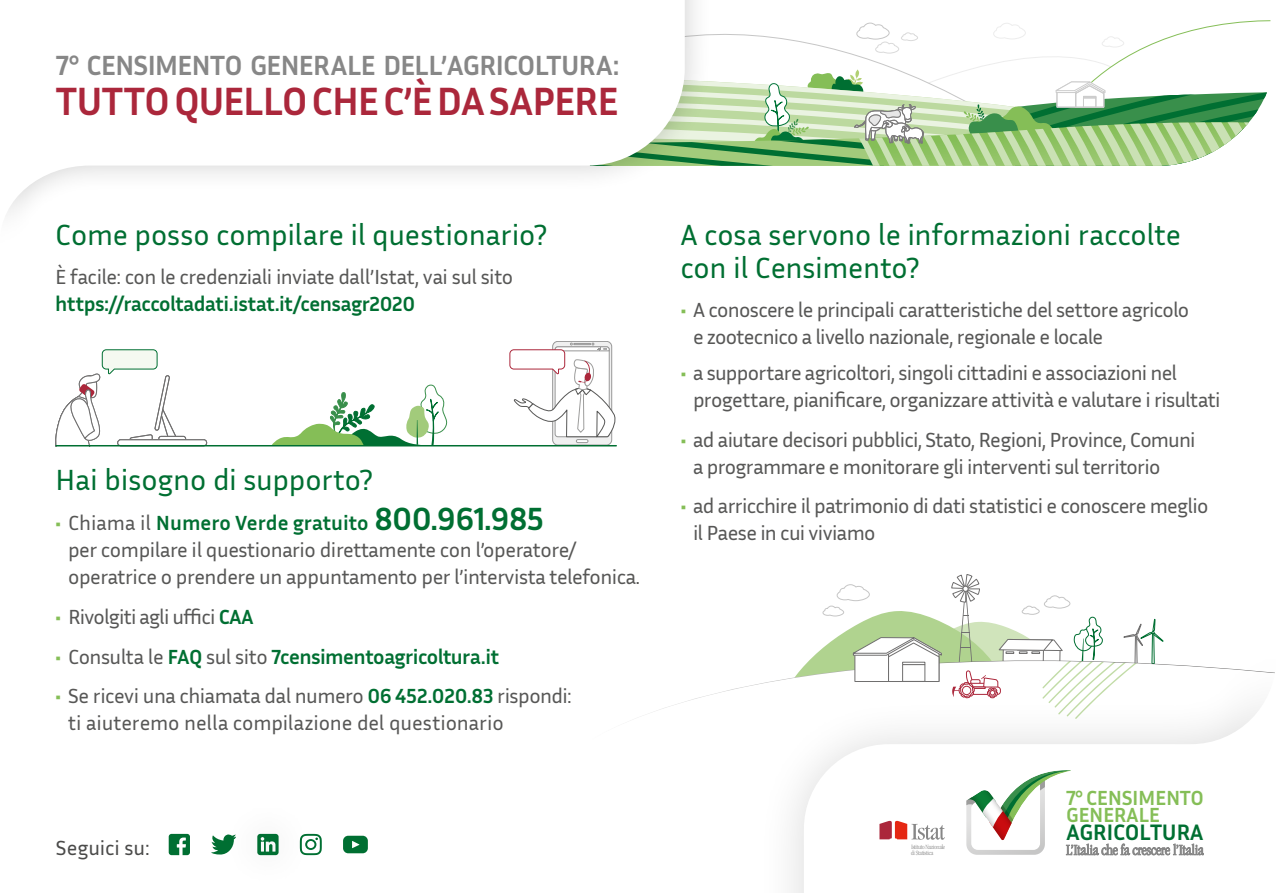
<style>
.page{position:relative;width:1276px;height:893px;background:#fff}
.page>*{position:absolute;margin:0;border:0;box-sizing:border-box;transform-origin:0 0}
.t1{font:700 40.5px "Inria Sans";letter-spacing:-.035em;color:#ab273b}
.t2{font:30px/33px "Inria Sans";letter-spacing:-.005em;color:#006f32}
.t3{font:700 28.5px "Inria Sans";letter-spacing:-.035em;color:#878787}
.t4{font:700 22.95px "Inria Sans";letter-spacing:-.02em;color:#006f32}
.t5{font:21px/27px "Inria Sans";letter-spacing:-.025em;color:#575756}
.t6{font:700 21px "Inria Sans";letter-spacing:-.02em;color:#006f32}
.t7{font:700 21px/17.1px "Inria Sans";letter-spacing:-.02em;color:#85be57}
.t8{font:21px "Inria Sans";color:#4a4a49}
.t9{font:300 condensed 6.75px/6.1px "ITC Garamond Std";letter-spacing:-.035em;color:#878787}
.s1{font-weight:700;font-size:25.5px;color:#85be57}
.s2{font-weight:700;color:#006f32}
.s3{font-weight:700;font-size:33px;color:#006f32}
.s4{font-size:25.5px;color:#85be57}
.s5{font-weight:400;color:#575756}
</style>
<div class="page">
<svg style="left:804px;top:574px;width:471px;height:282px"></svg>
<svg style="left:257px;top:834px;width:22px;height:21px"></svg>
<svg style="left:169px;top:834px;width:21px;height:21px"></svg>
<svg style="left:211px;top:834px;width:25px;height:20px"></svg>
<svg style="left:300px;top:834px;width:22px;height:21px"></svg>
<svg style="left:343px;top:836px;width:25px;height:17px"></svg>
<svg style="left:879px;top:821px;width:65px;height:19px"></svg>
<svg style="left:966px;top:770px;width:237px;height:85px"></svg>
<svg style="left:713px;top:20px;width:557px;height:146px"></svg>
<div style="left:0;top:0;width:713px;height:296px;background:#000;opacity:.2"></div>
<svg style="left:0;top:0;width:685px;height:296px"></svg>
<div style="left:552px;top:341px;width:60px;height:104px;border:1px solid #989898;border-radius:5px"></div>
<svg style="left:509px;top:343px;width:107px;height:100px"></svg>
<svg style="left:272px;top:384px;width:176px;height:61px"></svg>
<div style="left:117px;top:439px;width:90px;height:7px;border:1px solid #706f6f;border-radius:3px"></div>
<svg style="left:55px;top:349px;width:131px;height:97px"></svg>
<hr style="left:56px;top:445px;width:560px;height:1px;background:#006f32">
<h3 class="t3" style="left:56px;top:47px;width:565px">7° CENSIMENTO GENERALE DELL’AGRICOLTURA:</h3>
<h1 class="t1" style="left:56px;top:76px;width:565px">TUTTO QUELLO CHE C’È DA SAPERE</h1>
<h2 class="t2" style="left:55px;top:217px;width:493px">Come posso compilare il questionario?</h2>
<p class="t5" style="left:55px;top:263px;width:459px">È facile: con le credenziali inviate dall’Istat, vai sul sito</p>
<p class="t6" style="left:55px;top:291px;width:361px">https://raccoltadati.istat.it/censagr2020</p>
<h2 class="t2" style="left:55px;top:463px;width:319px">Hai bisogno di supporto?</h2>
<p class="t5" style="left:68px;top:509px;width:573px;text-indent:-13px"><span class="s1">•</span> Chiama il <span class="s2">Numero Verde gratuito</span> <span class="s3">800.961.985<br></span>per compilare il questionario direttamente con l’operatore/ operatrice o prendere un appuntamento per l’intervista telefonica.</p>
<p class="t5" style="left:55px;top:602px;width:200px"><span class="s1">•</span> Rivolgiti agli uffici <span class="s2">CAA</span></p>
<p class="t6" style="left:55px;top:643px;width:445px"><span class="s4">•</span> <span class="s5">Consulta le</span> FAQ <span class="s5">sul sito</span> 7censimentoagricoltura.it</p>
<p class="t5" style="left:68px;top:682px;width:505px;text-indent:-13px"><span class="s1">•</span> Se ricevi una chiamata dal numero <span class="s2">06 452.020.83</span> rispondi: ti aiuteremo nella compilazione del questionario</p>
<h2 class="t2" style="left:680px;top:217px;width:502px">A cosa servono le informazioni raccolte con il Censimento?</h2>
<p class="t5" style="left:693px;top:296px;width:498px;text-indent:-13px"><span class="s1">•</span> A conoscere le principali caratteristiche del settore agricolo e zootecnico a livello nazionale, regionale e locale</p>
<p class="t5" style="left:693px;top:358px;width:529px;text-indent:-13px"><span class="s1">•</span> a supportare agricoltori, singoli cittadini e associazioni nel progettare, pianificare, organizzare attività e valutare i risultati</p>
<p class="t5" style="left:693px;top:425px;width:504px;text-indent:-13px"><span class="s1">•</span> ad aiutare decisori pubblici, Stato, Regioni, Province, Comuni a programmare e monitorare gli interventi sul territorio</p>
<p class="t5" style="left:693px;top:492px;width:517px;text-indent:-13px"><span class="s1">•</span> ad arricchire il patrimonio di dati statistici e conoscere meglio il Paese in cui viviamo</p>
<p class="t8" style="left:56px;top:834px;width:95px">Seguici su:</p>
<p class="t9" style="left:911px;top:844px;width:36px">Istituto Nazionale di Statistica</p>
<p class="t7" style="left:1066px;top:788px;width:139px">7° CENSIMENTO<br>GENERALE</p>
<p class="t4" style="left:1066px;top:818px;width:139px">AGRICOLTURA</p>
</div>
